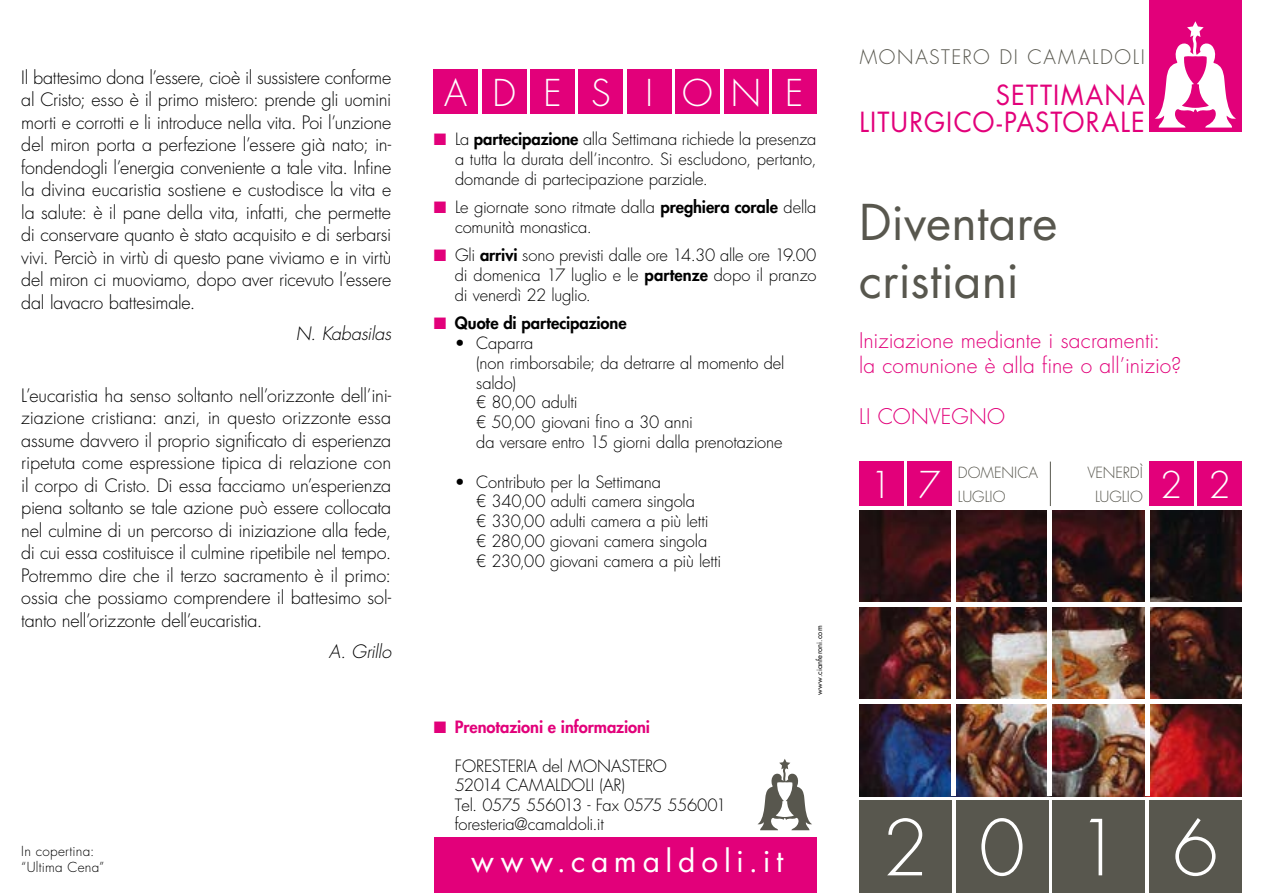
<style>
.page{position:relative;width:1263px;height:893px;background:#fff}
.page>*{position:absolute;margin:0;border:0;box-sizing:border-box;transform-origin:0 0}
.t1{font:300 75px "Futura";color:#fff}
.t2{font:48px/57.6px "Futura";color:#58574e}
.t3{font:300 36px "Futura";letter-spacing:.73em;color:#fff}
.t4{font:30px "Futura";letter-spacing:.19em;color:#fff}
.t5{font:27px/27px "Futura";letter-spacing:.045em;color:#e2007a;text-align:right;scale:.95 1}
.t6{font:300 21px/25.2px "Futura";color:#e2007a}
.t7{font:300 19.5px "Futura";letter-spacing:.08em;color:#58574e}
.t8{font:300 18px/22.5px "Futura";letter-spacing:-.01em;color:#000;text-align:justify}
.t9{font:italic 300 18px "Futura";letter-spacing:-.015em;color:#000}
.t10{font:300 16.5px/19.8px "Futura";letter-spacing:-.01em;color:#000}
.t11{font:800 16.5px "Futura";letter-spacing:-.005em;color:#e2007a}
.t12{font:800 16.5px "Futura";letter-spacing:-.005em;color:#000}
.t13{font:300 15px "Futura";color:#58574e}
.t14{font:300 13.5px/16.2px "Futura";letter-spacing:.02em;color:#000}
.t15{font:7.5px "Futura";letter-spacing:.02em;color:#000}
.s1{color:#e2007a}
.s2{font-weight:800}
</style>
<div class="page">
<div style="left:1149px;top:0;width:93px;height:132px;background:#e2007a"></div>
<div style="left:859px;top:800px;width:92px;height:93px;background:#58574e"></div>
<img style="left:859px;top:510px;width:383px;height:286px">
<div style="left:1149px;top:462px;width:44px;height:44px;background:#e2007a"></div>
<div style="left:1197px;top:462px;width:45px;height:44px;background:#e2007a"></div>
<div style="left:907px;top:462px;width:44px;height:44px;background:#e2007a"></div>
<div style="left:859px;top:462px;width:44px;height:44px;background:#e2007a"></div>
<div style="left:956px;top:800px;width:92px;height:93px;background:#58574e"></div>
<div style="left:1052px;top:800px;width:93px;height:93px;background:#58574e"></div>
<div style="left:1149px;top:800px;width:93px;height:93px;background:#58574e"></div>
<svg style="left:1154px;top:21px;width:82px;height:107px"></svg>
<hr style="left:1050px;top:462px;width:1px;height:44px;background:#58574e">
<div style="left:434px;top:838px;width:382px;height:55px;background:#e2007a"></div>
<svg style="left:757px;top:759px;width:55px;height:71px"></svg>
<div style="left:724px;top:70px;width:44px;height:44px;background:#e2007a"></div>
<div style="left:772px;top:70px;width:44px;height:44px;background:#e2007a"></div>
<div style="left:627px;top:70px;width:44px;height:44px;background:#e2007a"></div>
<div style="left:530px;top:70px;width:45px;height:44px;background:#e2007a"></div>
<div style="left:676px;top:70px;width:44px;height:44px;background:#e2007a"></div>
<div style="left:579px;top:70px;width:44px;height:44px;background:#e2007a"></div>
<div style="left:482px;top:70px;width:44px;height:44px;background:#e2007a"></div>
<div style="left:434px;top:70px;width:44px;height:44px;background:#e2007a"></div>
<div style="left:951px;top:510px;width:5px;height:286px;background:#fff"></div>
<hr style="left:1048px;top:510px;width:4px;height:286px;background:#fff">
<hr style="left:1145px;top:510px;width:4px;height:286px;background:#fff">
<hr style="left:859px;top:603px;width:383px;height:4px;background:#fff">
<div style="left:859px;top:699px;width:383px;height:5px;background:#fff"></div>
<p class="t8" style="left:21px;top:66px;width:372px">Il battesimo dona l’essere, cioè il sussistere conforme al Cristo; esso è il primo mistero: prende gli uomini morti e corrotti e li introduce nella vita. Poi l’unzione del miron porta a perfezione l’essere già nato; in&shy;fondendogli l’energia conveniente a tale vita. Infine la divina eucaristia sostiene e custodisce la vita e la salute: è il pane della vita, infatti, che permette di conservare quanto è stato acquisito e di serbarsi vivi. Perciò in virtù di questo pane viviamo e in virtù del miron ci muoviamo, dopo aver ricevuto l’essere dal lavacro battesimale.</p>
<p class="t9" style="left:296px;top:322px;width:97px">N. Kabasilas</p>
<p class="t8" style="left:21px;top:384px;width:371px">L’eucaristia ha senso soltanto nell’orizzonte dell’ini&shy;ziazione cristiana: anzi, in questo orizzonte essa assume davvero il proprio significato di esperienza ripetuta come espressione tipica di relazione con il corpo di Cristo. Di essa facciamo un’esperienza piena soltanto se tale azione può essere collocata nel culmine di un percorso di iniziazione alla fede, di cui essa costituisce il culmine ripetibile nel tempo.<br>Potremmo dire che il terzo sacramento è il primo: ossia che possiamo comprendere il battesimo sol&shy;tanto nell’orizzonte dell’eucaristia.</p>
<p class="t9" style="left:329px;top:640px;width:64px">A. Grillo</p>
<p class="t14" style="left:21px;top:843px;width:85px">In copertina: “Ultima Cena”</p>
<h3 class="t3" style="left:444px;top:71px;width:361px">ADES IONE</h3>
<p class="t10" style="left:455px;top:130px;width:363px;text-align:justify;text-indent:-21px"><span class="s1">■</span> La <span class="s2">partecipazione</span> alla Settimana richiede la presenza a tutta la durata dell’incontro. Si escludono, pertanto, domande di partecipazione parziale.</p>
<p class="t10" style="left:455px;top:198px;width:363px;text-indent:-21px"><span class="s1">■</span> Le giornate sono ritmate dalla <span class="s2">preghiera corale</span> della comunità monastica.</p>
<p class="t10" style="left:455px;top:246px;width:363px;text-align:justify;text-indent:-21px"><span class="s1">■</span> Gli <span class="s2">arrivi</span> sono previsti dalle ore 14.30 alle ore 19.00 di domenica 17 luglio e le <span class="s2">partenze</span> dopo il pranzo di venerdì 22 luglio.</p>
<p class="t12" style="left:434px;top:313px;width:195px"><span class="s1">■</span> Quote di partecipazione</p>
<p class="t10" style="left:476px;top:334px;width:310px;text-indent:-21px">• Caparra<br>(non rimborsabile; da detrarre al momento del saldo)<br>€ 80,00 adulti<br>€ 50,00 giovani fino a 30 anni<br>da versare entro 15 giorni dalla prenotazione</p>
<p class="t10" style="left:476px;top:472px;width:247px;text-indent:-21px">• Contributo per la Settimana<br>€ 340,00 adulti camera singola<br>€ 330,00 adulti camera a più letti € 280,00 giovani camera singola € 230,00 giovani camera a più letti</p>
<p class="t11" style="left:434px;top:716px;width:218px">■ Prenotazioni e informazioni</p>
<p class="t10" style="left:455px;top:756px;width:273px">FORESTERIA del MONASTERO<br>52014 CAMALDOLI (AR)<br>Tel. 0575 556013 - Fax 0575 556001 foresteria@camaldoli.it</p>
<h3 class="t4" style="left:471px;top:841px;width:313px">www.camaldoli.it</h3>
<p class="t15" style="left:815px;top:695px;width:71px;rotate:-90deg">www.cianferoni.com</p>
<p class="t7" style="left:860px;top:45px;width:287px">MONASTERO DI CAMALDOLI</p>
<h3 class="t5" style="left:859px;top:82px;width:302px">SETTIMANA<br>LITURGICO-PASTORALE</h3>
<h2 class="t2" style="left:859px;top:194px;width:200px">Diventare cristiani</h2>
<p class="t6" style="left:859px;top:328px;width:324px">Iniziazione mediante i sacramenti:<br>la comunione è alla fine o all’inizio?</p>
<p class="t6" style="left:859px;top:404px;width:147px">LI CONVEGNO</p>
<h3 class="t3" style="left:870px;top:463px;width:72px">1 7</h3>
<p class="t13" style="left:958px;top:463px;width:82px">DOMENICA</p>
<p class="t13" style="left:1087px;top:463px;width:57px">VENERDÌ</p>
<p class="t13" style="left:958px;top:487px;width:49px">LUGLIO</p>
<p class="t13" style="left:1095px;top:487px;width:49px">LUGLIO</p>
<h3 class="t3" style="left:1160px;top:463px;width:24px">2</h3>
<h3 class="t3" style="left:1208px;top:463px;width:24px">2</h3>
<h1 class="t1" style="left:882px;top:802px;width:48px">2</h1>
<h1 class="t1" style="left:979px;top:802px;width:241px">016</h1>
</div>
